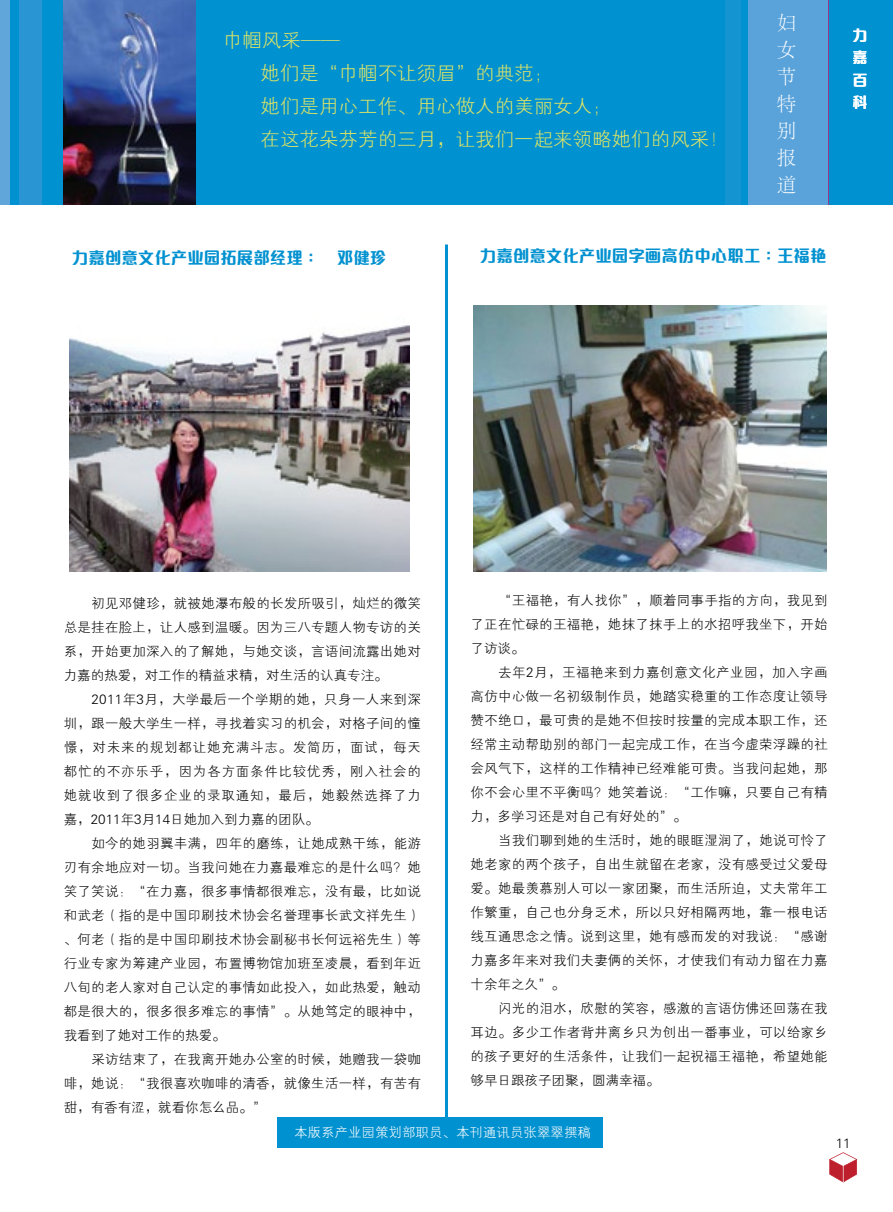
<style>
.page{position:relative;width:893px;height:1212px;background:#fff}
.page>*{position:absolute;margin:0;border:0;box-sizing:border-box;transform-origin:0 0}
.t1{font:19.5px/33px "J Xi Hei";color:#e0e565}
.t2{font:300 19.5px/27px "Adobe Song Std";color:#fff;text-align:justify}
.t3{font:800 16.5px "M Elle HKS";color:#0091d0}
.t4{font:800 15px/22.5px "M Elle HKS";color:#fff;text-align:justify}
.t5{font:13.5px "J Xi Hei";letter-spacing:.02em;color:#000}
.t6{font:13.5px "J Xi Hei";color:#000}
.t7{font:13.5px "J Xi Hei";letter-spacing:.06em;color:#000}
.t8{font:13.5px "J Xi Hei";color:#fff}
</style>
<div class="page">
<svg style="left:829px;top:1152px;width:28px;height:30px"></svg>
<div style="left:10px;top:0;width:883px;height:204px;background:#0091d0"></div>
<div style="left:0;top:0;width:10px;height:204px;background:#61a6db"></div>
<div style="left:821px;top:0;width:8px;height:204px;background:#98388a"></div>
<div style="left:19px;top:0;width:22px;height:204px;background:#2996d3"></div>
<img style="left:70px;top:325px;width:340px;height:246px">
<img style="left:473px;top:305px;width:353px;height:266px">
<hr style="left:445px;top:244px;width:3px;height:894px;background:#0091d0">
<img style="left:64px;top:0;width:131px;height:204px">
<div style="left:748px;top:0;width:80px;height:204px;background:#5aa3da"></div>
<div style="left:725px;top:0;width:16px;height:205px;background:#1495d2"></div>
<div style="left:277px;top:1118px;width:326px;height:30px;background:#0091d0"></div>
<p class="t1" style="left:261px;top:24px;width:469px;text-indent:-38px">巾帼风采——<br>她们是“巾帼不让须眉”的典范；<br>她们是用心工作、用心做人的美丽女人；<br>在这花朵芬芳的三月，让我们一起来领略她们的风采！</p>
<p class="t2" style="left:777px;top:10px;width:21px">妇女节特别报道</p>
<p class="t3" style="left:72px;top:245px;width:316px">力嘉創意文化產業園拓展部經理： 鄧健珍</p>
<p class="t3" style="left:480px;top:244px;width:348px">力嘉創意文化產業園字畫高仿中心職工：王福艷</p>
<p class="t4" style="left:852px;top:22px;width:16px">力嘉百科</p>
<p class="t5" style="left:91px;top:596px;width:331px">初见邓健珍，就被她瀑布般的长发所吸引，灿烂的微笑</p>
<p class="t5" style="left:64px;top:620px;width:359px">总是挂在脸上，让人感到温暖。因为三八专题人物专访的关</p>
<p class="t5" style="left:64px;top:644px;width:359px">系，开始更加深入的了解她，与她交谈，言语间流露出她对</p>
<p class="t6" style="left:64px;top:668px;width:326px">力嘉的热爱，对工作的精益求精，对生活的认真专注。</p>
<p class="t5" style="left:91px;top:692px;width:331px">2011年3月，大学最后一个学期的她，只身一人来到深</p>
<p class="t5" style="left:64px;top:716px;width:359px">圳，跟一般大学生一样，寻找着实习的机会，对格子间的憧</p>
<p class="t7" style="left:64px;top:740px;width:359px">憬，对未来的规划都让她充满斗志。发简历，面试，每天</p>
<p class="t7" style="left:64px;top:764px;width:359px">都忙的不亦乐乎，因为各方面条件比较优秀，刚入社会的</p>
<p class="t7" style="left:64px;top:788px;width:359px">她就收到了很多企业的录取通知，最后，她毅然选择了力</p>
<p class="t6" style="left:64px;top:812px;width:256px">嘉，2011年3月14日她加入到力嘉的团队。</p>
<p class="t5" style="left:91px;top:836px;width:331px">如今的她羽翼丰满，四年的磨练，让她成熟干练，能游</p>
<p class="t5" style="left:64px;top:860px;width:359px">刃有余地应对一切。当我问她在力嘉最难忘的是什么吗？她</p>
<p class="t5" style="left:64px;top:884px;width:359px">笑了笑说：“在力嘉，很多事情都很难忘，没有最，比如说</p>
<p class="t5" style="left:64px;top:908px;width:359px">和武老（指的是中国印刷技术协会名誉理事长武文祥先生）</p>
<p class="t5" style="left:64px;top:932px;width:359px">、何老（指的是中国印刷技术协会副秘书长何远裕先生）等</p>
<p class="t5" style="left:64px;top:956px;width:359px">行业专家为筹建产业园，布置博物馆加班至凌晨，看到年近</p>
<p class="t5" style="left:64px;top:980px;width:359px">八旬的老人家对自己认定的事情如此投入，如此热爱，触动</p>
<p class="t5" style="left:64px;top:1004px;width:359px">都是很大的，很多很多难忘的事情”。从她笃定的眼神中，</p>
<p class="t6" style="left:64px;top:1028px;width:163px">我看到了她对工作的热爱。</p>
<p class="t5" style="left:91px;top:1052px;width:331px">采访结束了，在我离开她办公室的时候，她赠我一袋咖</p>
<p class="t5" style="left:64px;top:1076px;width:359px">啡，她说：“我很喜欢咖啡的清香，就像生活一样，有苦有</p>
<p class="t6" style="left:64px;top:1100px;width:204px">甜，有香有涩，就看你怎么品。”</p>
<p class="t5" style="left:498px;top:593px;width:331px">“王福艳，有人找你”，顺着同事手指的方向，我见到</p>
<p class="t5" style="left:471px;top:617px;width:359px">了正在忙碌的王福艳，她抹了抹手上的水招呼我坐下，开始</p>
<p class="t5" style="left:471px;top:641px;width:55px">了访谈。</p>
<p class="t5" style="left:498px;top:665px;width:331px">去年2月，王福艳来到力嘉创意文化产业园，加入字画</p>
<p class="t5" style="left:471px;top:689px;width:359px">高仿中心做一名初级制作员，她踏实稳重的工作态度让领导</p>
<p class="t5" style="left:471px;top:713px;width:359px">赞不绝口，最可贵的是她不但按时按量的完成本职工作，还</p>
<p class="t5" style="left:471px;top:737px;width:359px">经常主动帮助别的部门一起完成工作，在当今虚荣浮躁的社</p>
<p class="t5" style="left:471px;top:761px;width:359px">会风气下，这样的工作精神已经难能可贵。当我问起她，那</p>
<p class="t5" style="left:471px;top:785px;width:359px">你不会心里不平衡吗？她笑着说：“工作嘛，只要自己有精</p>
<p class="t6" style="left:471px;top:809px;width:217px">力，多学习还是对自己有好处的”。</p>
<p class="t5" style="left:498px;top:833px;width:331px">当我们聊到她的生活时，她的眼眶湿润了，她说可怜了</p>
<p class="t5" style="left:471px;top:857px;width:359px">她老家的两个孩子，自出生就留在老家，没有感受过父爱母</p>
<p class="t5" style="left:471px;top:881px;width:359px">爱。她最羡慕别人可以一家团聚，而生活所迫，丈夫常年工</p>
<p class="t5" style="left:471px;top:905px;width:359px">作繁重，自己也分身乏术，所以只好相隔两地，靠一根电话</p>
<p class="t5" style="left:471px;top:929px;width:359px">线互通思念之情。说到这里，她有感而发的对我说：“感谢</p>
<p class="t5" style="left:471px;top:953px;width:359px">力嘉多年来对我们夫妻俩的关怀，才使我们有动力留在力嘉</p>
<p class="t5" style="left:471px;top:977px;width:96px">十余年之久”。</p>
<p class="t5" style="left:498px;top:1001px;width:331px">闪光的泪水，欣慰的笑容，感激的言语仿佛还回荡在我</p>
<p class="t5" style="left:471px;top:1025px;width:359px">耳边。多少工作者背井离乡只为创出一番事业，可以给家乡</p>
<p class="t5" style="left:471px;top:1049px;width:359px">的孩子更好的生活条件，让我们一起祝福王福艳，希望她能</p>
<p class="t6" style="left:471px;top:1073px;width:190px">够早日跟孩子团聚，圆满幸福。</p>
<p class="t8" style="left:294px;top:1125px;width:298px">本版系产业园策划部职员、本刊通讯员张翠翠撰稿</p>
<p class="t5" style="left:836px;top:1136px;width:16px">11</p>
</div>
